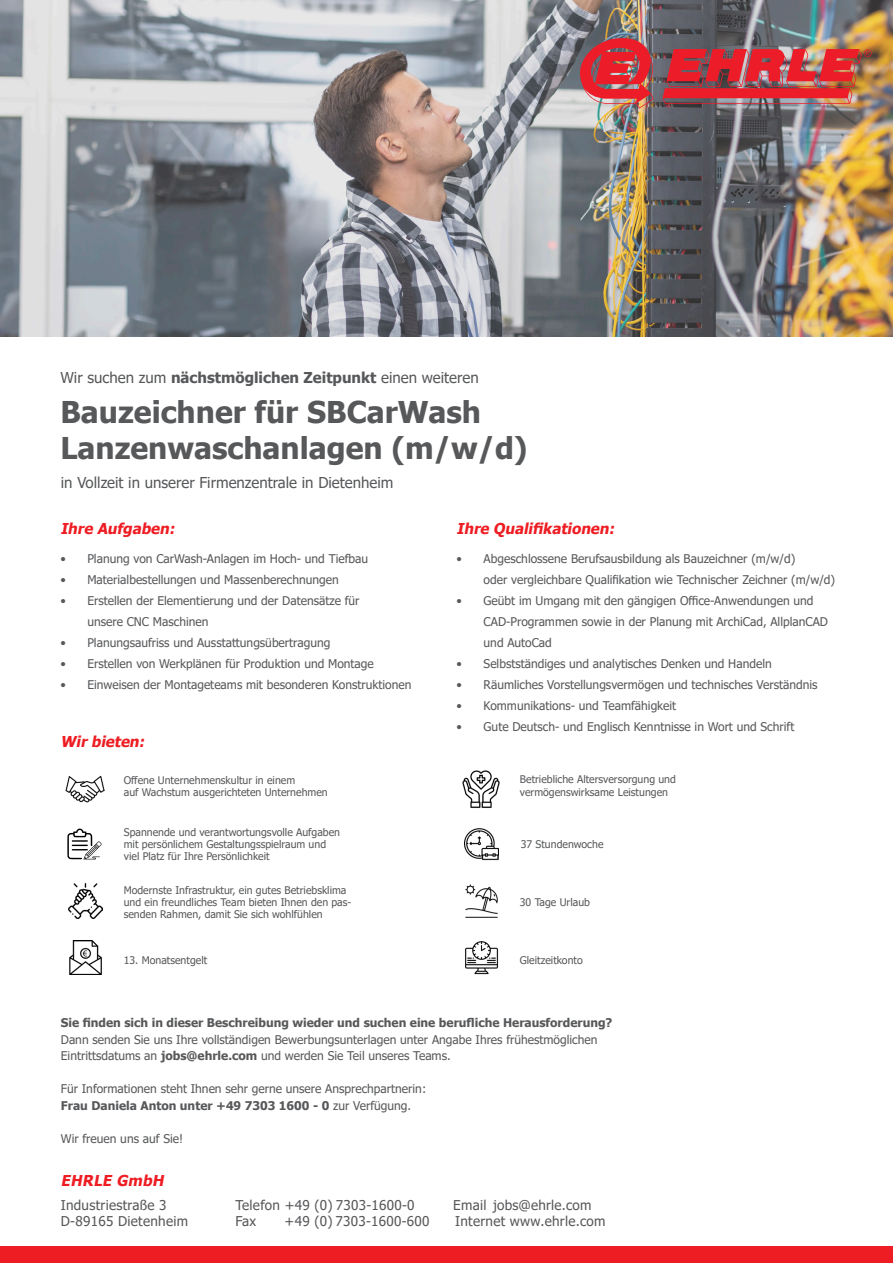
<style>
.page{position:relative;width:893px;height:1263px;background:#fff}
.page>*{position:absolute;margin:0;border:0;box-sizing:border-box;transform-origin:0 0}
.t1{font:700 30px "Tahoma";color:#57585a}
.t2{font:15px "Tahoma";color:#57585a}
.t3{font:italic 700 15px "Tahoma";color:#ee1d23}
.t4{font:13.5px "Tahoma";letter-spacing:.02em;color:#57585a}
.t5{font:12px/21px "Tahoma";color:#57585a}
.t6{font:700 12px "Tahoma";color:#57585a}
.t7{font:10.5px/12.3px "Tahoma";color:#57585a}
.s1{font-weight:700}
.s2{font-weight:400}
</style>
<div class="page">
<div style="left:0;top:1246px;width:893px;height:17px;background:#ee1d23"></div>
<img style="left:66px;top:775px;width:39px;height:28px">
<img style="left:462px;top:770px;width:38px;height:38px">
<svg style="left:67px;top:828px;width:35px;height:31px"></svg>
<img style="left:464px;top:828px;width:34px;height:33px">
<img style="left:68px;top:884px;width:34px;height:34px">
<img style="left:465px;top:884px;width:33px;height:34px">
<img style="left:69px;top:940px;width:33px;height:34px">
<img style="left:465px;top:941px;width:33px;height:33px">
<img style="left:0;top:0;width:893px;height:337px">
<img style="left:663px;top:49px;width:209px;height:55px">
<img style="left:580px;top:38px;width:75px;height:71px">
<p class="t2" style="left:60px;top:367px;width:420px">Wir suchen zum <span class="s1">nächstmöglichen Zeitpunkt</span> einen weiteren</p>
<p class="t1" style="left:60px;top:391px;width:422px">Bauzeichner für SBCarWash</p>
<p class="t1" style="left:60px;top:427px;width:469px">Lanzenwaschanlagen (m/w/d)</p>
<p class="t2" style="left:61px;top:473px;width:334px">in Vollzeit in unserer Firmenzentrale in Dietenheim</p>
<p class="t3" style="left:60px;top:518px;width:120px">Ihre Aufgaben:</p>
<p class="t5" style="left:60px;top:549px;width:309px">• Planung von CarWash-Anlagen im Hoch- und Tiefbau</p>
<p class="t5" style="left:60px;top:570px;width:280px">• Materialbestellungen und Massenberechnungen</p>
<p class="t5" style="left:87px;top:591px;width:274px;text-indent:-27px">• Erstellen der Elementierung und der Datensätze für unsere CNC Maschinen</p>
<p class="t5" style="left:60px;top:633px;width:271px">• Planungsaufriss und Ausstattungsübertragung</p>
<p class="t5" style="left:60px;top:654px;width:315px">• Erstellen von Werkplänen für Produktion und Montage</p>
<p class="t5" style="left:60px;top:675px;width:353px">• Einweisen der Montageteams mit besonderen Konstruktionen</p>
<p class="t3" style="left:457px;top:518px;width:163px">Ihre Qualifikationen:</p>
<p class="t5" style="left:484px;top:549px;width:353px;text-indent:-27px">• Abgeschlossene Berufsausbildung als Bauzeichner (m/w/d)<br>oder vergleichbare Qualifikation wie Technischer Zeichner (m/w/d)</p>
<p class="t5" style="left:484px;top:591px;width:346px;text-indent:-27px">• Geübt im Umgang mit den gängigen Office-Anwendungen und<br>CAD-Programmen sowie in der Planung mit ArchiCad, AllplanCAD und AutoCad</p>
<p class="t5" style="left:457px;top:654px;width:317px">• Selbstständiges und analytisches Denken und Handeln</p>
<p class="t5" style="left:457px;top:675px;width:362px">• Räumliches Vorstellungsvermögen und technisches Verständnis</p>
<p class="t5" style="left:457px;top:696px;width:221px">• Kommunikations- und Teamfähigkeit</p>
<p class="t5" style="left:457px;top:717px;width:339px">• Gute Deutsch- und Englisch Kenntnisse in Wort und Schrift</p>
<p class="t3" style="left:60px;top:731px;width:89px">Wirbieten:</p>
<p class="t7" style="left:124px;top:774px;width:173px">Offene Unternehmenskultur in einem</p>
<p class="t7" style="left:124px;top:787px;width:205px">auf Wachstum ausgerichteten Unternehmen</p>
<p class="t7" style="left:124px;top:826px;width:218px">Spannende und verantwortungsvolle Aufgaben mit persönlichem Gestaltungsspielraum und</p>
<p class="t7" style="left:124px;top:851px;width:147px">viel Platz für Ihre Persönlichkeit</p>
<p class="t7" style="left:124px;top:884px;width:229px">Modernste Infrastruktur, ein gutes Betriebsklima und ein freundliches Team bieten Ihnen den pas&shy;senden Rahmen, damit Sie sich wohlfühlen</p>
<p class="t7" style="left:520px;top:773px;width:158px">Betriebliche Altersversorgung und</p>
<p class="t7" style="left:520px;top:787px;width:150px">vermögenswirksame Leistungen</p>
<p class="t7" style="left:521px;top:839px;width:84px">37 Stundenwoche</p>
<p class="t7" style="left:520px;top:896px;width:72px">30 Tage Urlaub</p>
<p class="t7" style="left:124px;top:955px;width:85px">13. Monatsentgelt</p>
<p class="t7" style="left:520px;top:955px;width:64px">Gleitzeitkonto</p>
<p class="t6" style="left:61px;top:1014px;width:553px">Sie finden sich in dieser Beschreibung wieder und suchen eine berufliche Herausforderung?</p>
<p class="t5" style="left:61px;top:1030px;width:538px">Dann senden Sie uns Ihre vollständigen Bewerbungsunterlagen unter Angabe Ihres frühestmöglichen</p>
<p class="t5" style="left:61px;top:1046px;width:391px">Eintrittsdatums an <span class="s1">jobs@ehrle.com</span> und werden Sie Teil unseres Teams.</p>
<p class="t5" style="left:61px;top:1079px;width:367px">Für Informationen steht Ihnen sehr gerne unsere Ansprechpartnerin:</p>
<p class="t6" style="left:61px;top:1097px;width:352px">Frau Daniela Anton unter +49 7303 1600 - 0 <span class="s2">zur Verfügung.</span></p>
<p class="t5" style="left:61px;top:1129px;width:124px">Wir freuen uns auf Sie!</p>
<p class="t3" style="left:61px;top:1170px;width:108px">EHRLE GmbH</p>
<p class="t4" style="left:61px;top:1196px;width:107px">Industriestraße 3</p>
<p class="t4" style="left:235px;top:1196px;width:181px">Telefon +49 (0) 7303-1600-0</p>
<p class="t4" style="left:453px;top:1196px;width:140px">Email jobs@ehrle.com</p>
<p class="t4" style="left:61px;top:1212px;width:129px">D-89165 Dietenheim</p>
<p class="t4" style="left:235px;top:1212px;width:22px">Fax</p>
<p class="t4" style="left:284px;top:1212px;width:147px">+49 (0) 7303-1600-600</p>
<p class="t4" style="left:455px;top:1212px;width:152px">Internet www.ehrle.com</p>
</div>
